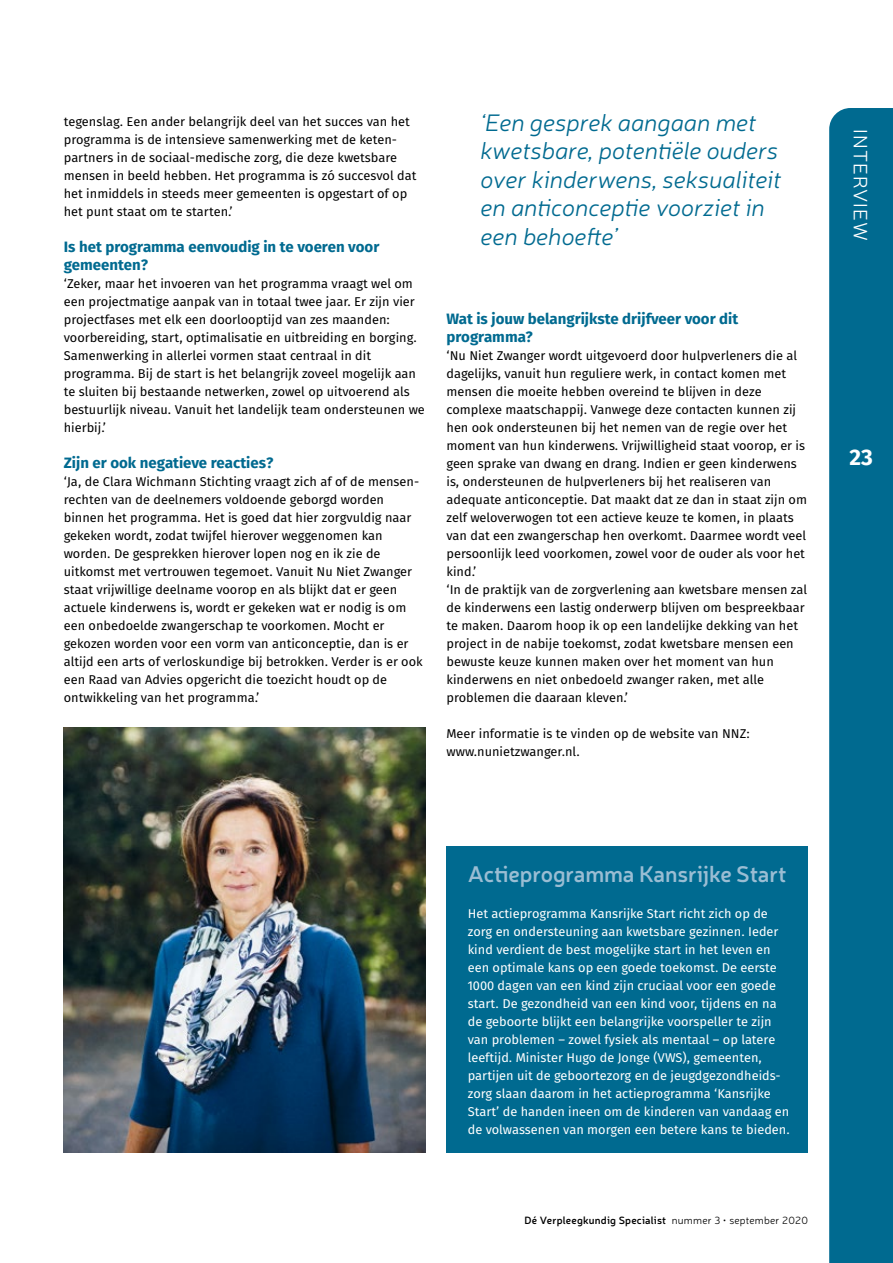
<style>
.page{position:relative;width:893px;height:1263px;background:#fff}
.page>*{position:absolute;margin:0;border:0;box-sizing:border-box;transform-origin:0 0}
.t1{font:italic 300 24px/28.5px "Neris";color:#006a90}
.t2{font:600 22.5px "Neris";letter-spacing:-.005em;color:#9abdd3}
.t3{font:700 22.5px "Fira Sans OT";color:#fff}
.t4{font:300 19.5px "Neris";letter-spacing:.05em;color:#fff}
.t5{font:700 15px/18px "Fira Sans OT";color:#006a90}
.t6{font:12.75px/18px "Fira Sans OT";color:#000}
.t7{font:12.75px/18px "Fira Sans OT";color:#fff}
.t8{font:600 10.5px "Neris";letter-spacing:.02em;color:#000}
.s1{font-weight:300}
</style>
<div class="page">
<div style="left:829px;top:108px;width:64px;height:1155px;background:#006a90"></div>
<div style="left:446px;top:846px;width:362px;height:306px;background:#006a90"></div>
<img style="left:64px;top:728px;width:361px;height:424px">
<p class="t6" style="left:64px;top:113px;width:348px">tegenslag. Een ander belangrijk deel van het succes van het</p>
<p class="t6" style="left:64px;top:131px;width:354px">programma is de intensieve samenwerking met de keten&shy;partners in de sociaal-medische zorg, die deze kwetsbare mensen in beeld hebben. Het programma is zó succesvol dat het inmiddels in steeds meer gemeenten is opgestart of op het punt staat om te starten.’</p>
<p class="t5" style="left:64px;top:239px;width:317px">Is het programma eenvoudig in te voeren voor gemeenten?</p>
<p class="t6" style="left:64px;top:275px;width:363px">‘Zeker, maar het invoeren van het programma vraagt wel om een projectmatige aanpak van in totaal twee jaar. Er zijn vier projectfases met elk een doorlooptijd van zes maanden: voorbereiding, start, optimalisatie en uitbreiding en borging.<br>Samenwerking in allerlei vormen staat centraal in dit programma. Bij de start is het belangrijk zoveel mogelijk aan te sluiten bij bestaande netwerken, zowel op uitvoerend als bestuurlijk niveau. Vanuit het landelijk team ondersteunen we hierbij.’</p>
<p class="t5" style="left:64px;top:455px;width:211px">Zijn er ook negatieve reacties?</p>
<p class="t6" style="left:64px;top:473px;width:360px">‘Ja, de Clara Wichmann Stichting vraagt zich af of de mensen&shy;rechten van de deelnemers voldoende geborgd worden binnen het programma. Het is goed dat hier zorgvuldig naar gekeken wordt, zodat twijfel hierover weggenomen kan worden. De gesprekken hierover lopen nog en ik zie de uitkomst met vertrouwen tegemoet. Vanuit Nu Niet Zwanger staat vrijwillige deelname voorop en als blijkt dat er geen actuele kinderwens is, wordt er gekeken wat er nodig is om een onbedoelde zwangerschap te voorkomen. Mocht er gekozen worden voor een vorm van anticonceptie, dan is er altijd een arts of verloskundige bij betrokken. Verder is er ook een Raad van Advies opgericht die toezicht houdt op de ontwikkeling van het programma.’</p>
<h1 class="t1" style="left:480px;top:107px;width:302px">‘Een gesprek aangaan met kwetsbare, potentiële ouders over kinderwens, seksualiteit en anticonceptie voorziet in een behoefte’</h1>
<p class="t5" style="left:446px;top:311px;width:293px">Wat is jouw belangrijkste drijfveer voor dit programma?</p>
<p class="t6" style="left:446px;top:347px;width:362px">‘Nu Niet Zwanger wordt uitgevoerd door hulpverleners die al dagelijks, vanuit hun reguliere werk, in contact komen met mensen die moeite hebben overeind te blijven in deze complexe maatschappij. Vanwege deze contacten kunnen zij hen ook ondersteunen bij het nemen van de regie over het moment van hun kinderwens. Vrijwilligheid staat voorop, er is geen sprake van dwang en drang. Indien er geen kinderwens is, ondersteunen de hulpverleners bij het realiseren van adequate anticonceptie. Dat maakt dat ze dan in staat zijn om zelf weloverwogen tot een actieve keuze te komen, in plaats van dat een zwangerschap hen overkomt. Daarmee wordt veel persoonlijk leed voorkomen, zowel voor de ouder als voor het kind.’<br>‘In de praktijk van de zorgverlening aan kwetsbare mensen zal de kinderwens een lastig onderwerp blijven om bespreekbaar te maken. Daarom hoop ik op een landelijke dekking van het project in de nabije toekomst, zodat kwetsbare mensen een bewuste keuze kunnen maken over het moment van hun kinderwens en niet onbedoeld zwanger raken, met alle problemen die daaraan kleven.’</p>
<p class="t6" style="left:446px;top:726px;width:305px">Meer informatie is te vinden op de website van NNZ: www.nunietzwanger.nl.</p>
<h3 class="t4" style="left:873px;top:129px;width:113px;rotate:90deg">INTERVIEW</h3>
<h2 class="t3" style="left:849px;top:441px;width:25px">23</h2>
<h2 class="t2" style="left:468px;top:859px;width:320px">Actieprogramma Kansrijke Start</h2>
<p class="t7" style="left:468px;top:905px;width:324px">Het actieprogramma Kansrijke Start richt zich op de zorg en ondersteuning aan kwetsbare gezinnen. Ieder kind verdient de best mogelijke start in het leven en een optimale kans op een goede toekomst. De eerste 1000 dagen van een kind zijn cruciaal voor een goede start. De gezondheid van een kind voor, tijdens en na de geboorte blijkt een belangrijke voorspeller te zijn van problemen – zowel fysiek als mentaal – op latere leeftijd. Minister Hugo de Jonge (VWS), gemeenten, partijen uit de geboortezorg en de jeugdgezondheids&shy;zorg slaan daarom in het actieprogramma ‘Kansrijke Start’ de handen ineen om de kinderen van vandaag en de volwassenen van morgen een betere kans te bieden.</p>
<p class="t8" style="left:525px;top:1213px;width:285px">Dé Verpleegkundig Specialist <span class="s1">nummer 3 • september 2020</span></p>
</div>
